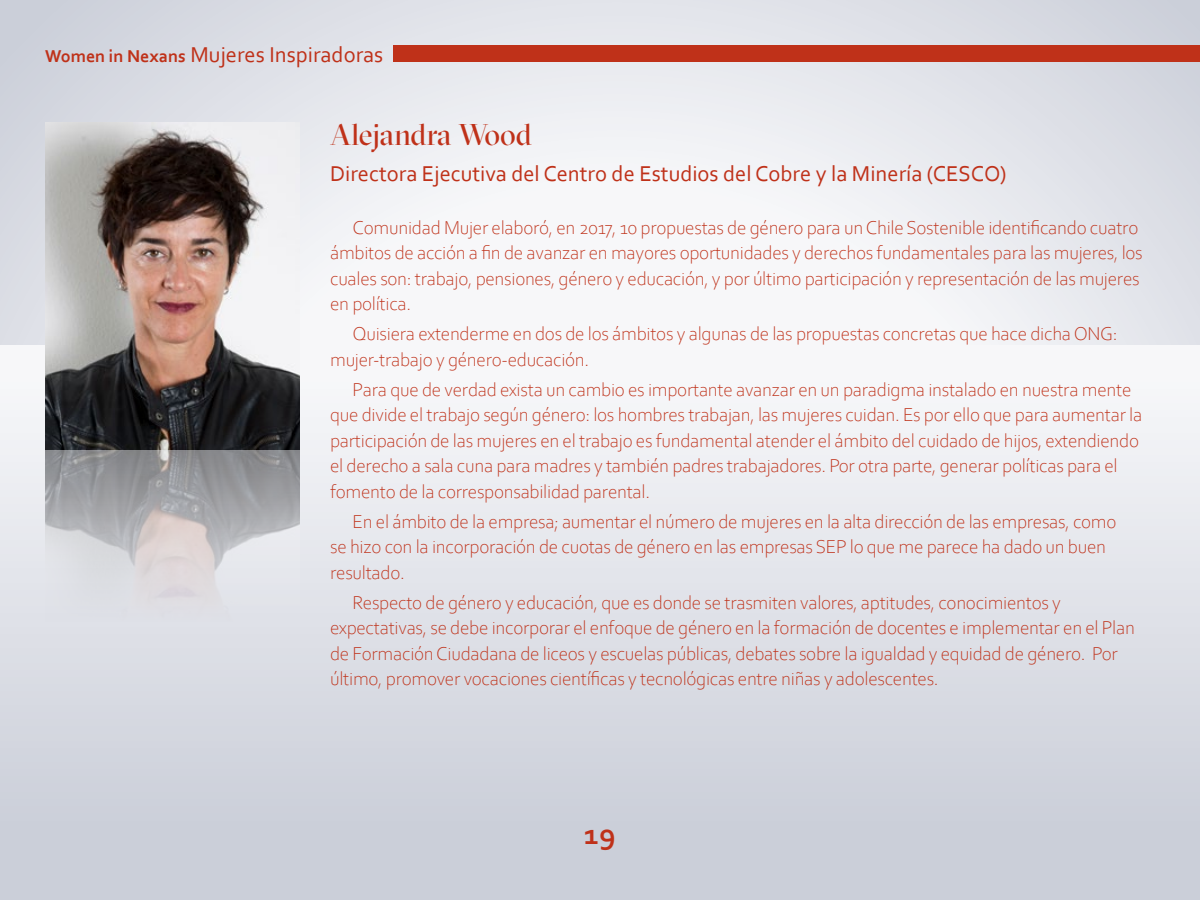
<style>
.page{position:relative;width:1200px;height:900px;background:#fff}
.page>*{position:absolute;margin:0;border:0;box-sizing:border-box;transform-origin:0 0}
.t1{font:30px "GT Sectra Display";letter-spacing:-.005em;color:#bf3119}
.t2{font:700 30px "Corbel";color:#bf3119}
.t3{font:22.5px "Corbel";color:#bf3119}
.t4{font:300 19.5px/25.5px "Corbel";letter-spacing:-.015em;color:#bf3119}
.s1{font-weight:700;font-size:18px}
</style>
<div class="page">
<svg style="left:0;top:0;width:1200px;height:345px"></svg>
<div style="left:0;top:345px;width:1200px;height:555px;background:linear-gradient(to bottom,#f9f9fb,#c6cad5)"></div>
<div style="left:393px;top:45px;width:807px;height:17px;background:#bf3119"></div>
<img style="left:45px;top:122px;width:255px;height:656px">
<p class="t3" style="left:45px;top:40px;width:340px"><span class="s1">Women in Nexans</span> Mujeres Inspiradoras</p>
<h1 class="t1" style="left:330px;top:117px;width:204px">Alejandra Wood</h1>
<p class="t3" style="left:330px;top:159px;width:678px">Directora Ejecutiva del Centro de Estudios del Cobre y la Minería (CESCO)</p>
<p class="t4" style="left:330px;top:214px;width:814px;text-indent:23px">Comunidad Mujer elaboró, en 2017, 10 propuestas de género para un Chile Sostenible identificando cuatro ámbitos de acción a fin de avanzar en mayores oportunidades y derechos fundamentales para las mujeres, los cuales son: trabajo, pensiones, género y educación, y por último participación y representación de las mujeres en política.</p>
<p class="t4" style="left:330px;top:320px;width:789px;text-indent:23px">Quisiera extenderme en dos de los ámbitos y algunas de las propuestas concretas que hace dicha ONG: mujer-trabajo y género-educación.</p>
<p class="t4" style="left:330px;top:376px;width:814px;text-indent:23px">Para que de verdad exista un cambio es importante avanzar en un paradigma instalado en nuestra mente que divide el trabajo según género: los hombres trabajan, las mujeres cuidan. Es por ello que para aumentar la participación de las mujeres en el trabajo es fundamental atender el ámbito del cuidado de hijos, extendiendo el derecho a sala cuna para madres y también padres trabajadores. Por otra parte, generar políticas para el fomento de la corresponsabilidad parental.</p>
<p class="t4" style="left:330px;top:508px;width:788px;text-indent:23px">En el ámbito de la empresa; aumentar el número de mujeres en la alta dirección de las empresas, como se hizo con la incorporación de cuotas de género en las empresas SEP lo que me parece ha dado un buen resultado.</p>
<p class="t4" style="left:330px;top:589px;width:806px;text-indent:23px">Respecto de género y educación, que es donde se trasmiten valores, aptitudes, conocimientos y expectativas, se debe incorporar el enfoque de género en la formación de docentes e implementar en el Plan de Formación Ciudadana de liceos y escuelas públicas, debates sobre la igualdad y equidad de género. Por último, promover vocaciones científicas y tecnológicas entre niñas y adolescentes.</p>
<h1 class="t2" style="left:584px;top:816px;width:33px">19</h1>
</div>
